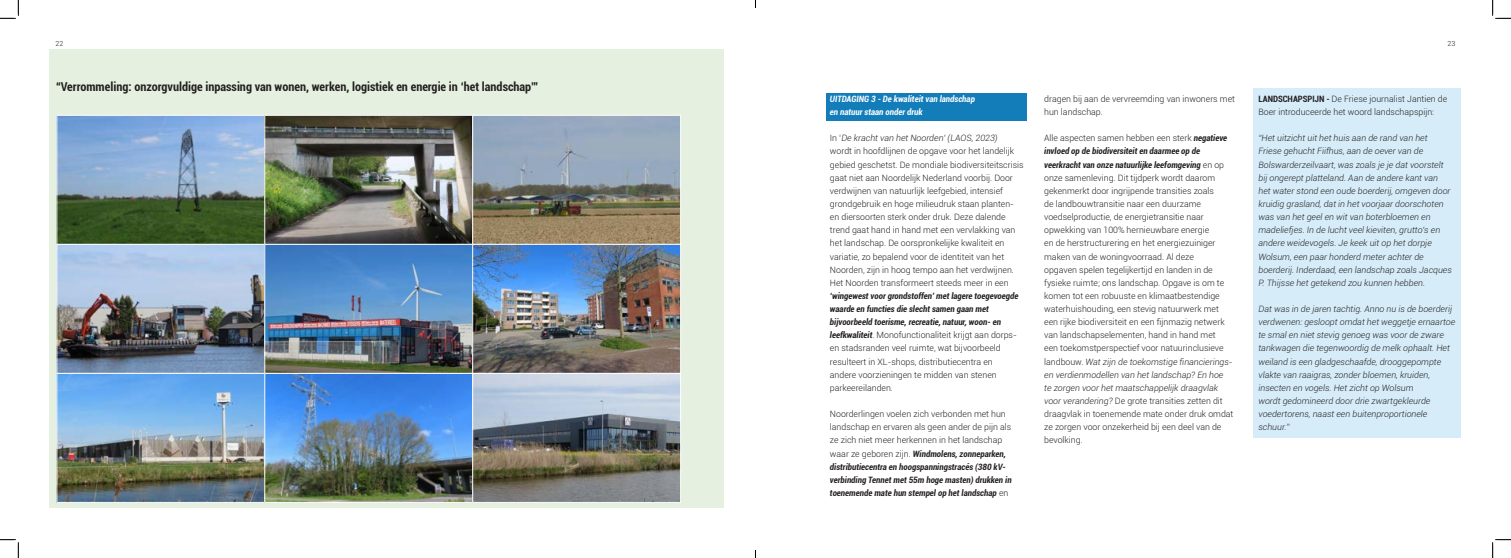
<style>
.page{position:relative;width:1511px;height:558px;background:#fff}
.page>*{position:absolute;margin:0;border:0;box-sizing:border-box;transform-origin:0 0}
.t1{font:700 condensed 12.25px "Roboto";color:#231f20}
.t2{font:300 8.75px/13.1px "Roboto";color:#231f20}
.t3{font:italic 300 8.75px/13.1px "Roboto";color:#231f20}
.t4{font:italic 700 condensed 8.75px/13.1px "Roboto";color:#231f20}
.t5{font:italic 700 condensed 8.75px "Roboto";color:#fff}
.t6{font:300 7px "Roboto";color:#231f20}
.s1{font-style:italic}
.s2{font-weight:700;font-style:italic;font-stretch:condensed}
.s3{font-weight:300;font-style:normal;font-stretch:normal}
.s4{font-weight:700;font-stretch:condensed}
</style>
<div class="page">
<div style="left:1253px;top:88px;width:207px;height:350px;background:#d6edf9"></div>
<div style="left:50px;top:50px;width:674px;height:458px;background:#e6f0e1"></div>
<img style="left:58px;top:117px;width:621px;height:384px">
<div style="left:56px;top:115px;width:209px;height:130px;border:1px solid #fff"></div>
<div style="left:264px;top:115px;width:209px;height:130px;border:1px solid #fff"></div>
<div style="left:472px;top:115px;width:209px;height:130px;border:1px solid #fff"></div>
<div style="left:56px;top:244px;width:209px;height:130px;border:1px solid #fff"></div>
<div style="left:264px;top:244px;width:209px;height:130px;border:1px solid #fff"></div>
<div style="left:472px;top:244px;width:209px;height:130px;border:1px solid #fff"></div>
<div style="left:56px;top:373px;width:209px;height:130px;border:1px solid #fff"></div>
<div style="left:264px;top:373px;width:209px;height:130px;border:1px solid #fff"></div>
<div style="left:472px;top:373px;width:209px;height:130px;border:1px solid #fff"></div>
<div style="left:826px;top:93px;width:200px;height:28px;background:#127db9"></div>
<svg style="left:0;top:0;width:19px;height:19px"></svg>
<svg style="left:0;top:539px;width:19px;height:19px"></svg>
<svg style="left:1492px;top:0;width:18px;height:19px"></svg>
<svg style="left:1492px;top:539px;width:18px;height:19px"></svg>
<p class="t6" style="left:56px;top:38px;width:9px">22</p>
<p class="t6" style="left:1447px;top:38px;width:9px">23</p>
<p class="t1" style="left:56px;top:78px;width:484px">“Verrommeling: onzorgvuldige inpassing van wonen, werken, logistiek en energie in ‘het landschap’”</p>
<p class="t5" style="left:829px;top:93px;width:146px">UITDAGING 3 - De kwaliteit van landschap</p>
<p class="t5" style="left:829px;top:106px;width:94px">en natuur staan onder druk</p>
<p class="t2" style="left:829px;top:131px;width:195px">In ‘<span class="s1">De kracht van het Noorden’ (LAOS, 2023)<br></span>wordt in hoofdlijnen de opgave voor het landelijk gebied geschetst. De mondiale biodiversiteitscrisis gaat niet aan Noordelijk Nederland voorbij. Door verdwijnen van natuurlijk leefgebied, intensief grondgebruik en hoge milieudruk staan planten&shy;en diersoorten sterk onder druk. Deze dalende trend gaat hand in hand met een vervlakking van het landschap. De oorspronkelijke kwaliteit en variatie, zo bepalend voor de identiteit van het Noorden, zijn in hoog tempo aan het verdwijnen.<br>Het Noorden transformeert steeds meer in een <span class="s2">‘wingewest voor grondstoffen’ met lagere toegevoegde waarde en functies die slecht samen gaan met bijvoorbeeld toerisme, recreatie, natuur, woon- en leefkwaliteit</span>. Monofunctionaliteit krijgt aan dorps&shy;en stadsranden veel ruimte, wat bijvoorbeeld resulteert in XL-shops, distributiecentra en<br>andere voorzieningen te midden van stenen parkeereilanden.</p>
<p class="t4" style="left:829px;top:407px;width:183px"><span class="s3">Noorderlingen voelen zich verbonden met hun landschap en ervaren als geen ander de pijn als ze zich niet meer herkennen in het landschap waar ze geboren zijn.</span> Windmolens, zonneparken, distributiecentra en hoogspanningstracés (380 kV&shy;verbinding Tennet met 55m hoge masten) drukken in toenemende mate hun stempel op het landschap <span class="s3">en</span></p>
<p class="t2" style="left:1044px;top:92px;width:192px">dragen bij aan de vervreemding van inwoners met hun landschap.</p>
<p class="t2" style="left:1044px;top:131px;width:191px">Alle aspecten samen hebben een sterk <span class="s2">negatieve invloed op de biodiversiteit en daarmee op de veerkracht van onze natuurlijke leefomgeving</span> en op onze samenleving. Dit tijdperk wordt daarom gekenmerkt door ingrijpende transities zoals<br>de landbouwtransitie naar een duurzame voedselproductie, de energietransitie naar opwekking van 100% hernieuwbare energie<br>en de herstructurering en het energiezuiniger maken van de woningvoorraad. Al deze<br>opgaven spelen tegelijkertijd en landen in de fysieke ruimte; ons landschap. Opgave is om te komen tot een robuuste en klimaatbestendige waterhuishouding, een stevig natuurwerk met een rijke biodiversiteit en een fijnmazig netwerk van landschapselementen, hand in hand met<br>een toekomstperspectief voor natuurinclusieve landbouw. <span class="s1">Wat zijn de toekomstige financierings&shy;en verdienmodellen van het landschap? En hoe<br>te zorgen voor het maatschappelijk draagvlak voor verandering?</span> De grote transities zetten dit draagvlak in toenemende mate onder druk omdat ze zorgen voor onzekerheid bij een deel van de bevolking.</p>
<p class="t2" style="left:1258px;top:92px;width:190px"><span class="s4">LANDSCHAPSPIJN -</span> De Friese journalist Jantien de<br>Boer introduceerde het woord landschapspijn:</p>
<p class="t3" style="left:1258px;top:131px;width:195px">“Het uitzicht uit het huis aan de rand van het Friese gehucht Fiifhus, aan de oever van de Bolswarderzeilvaart, was zoals je je dat voorstelt bij ongerept platteland. Aan de andere kant van het water stond een oude boerderij, omgeven door kruidig grasland, dat in het voorjaar doorschoten was van het geel en wit van boterbloemen en madeliefjes. In de lucht veel kieviten, grutto’s en andere weidevogels. Je keek uit op het dorpje Wolsum, een paar honderd meter achter de boerderij. Inderdaad, een landschap zoals Jacques P. Thijsse het getekend zou kunnen hebben.</p>
<p class="t3" style="left:1258px;top:302px;width:198px">Dat was in de jaren tachtig. Anno nu is de boerderij verdwenen: gesloopt omdat het weggetje ernaartoe te smal en niet stevig genoeg was voor de zware tankwagen die tegenwoordig de melk ophaalt. Het weiland is een gladgeschaafde, drooggepompte vlakte van raaigras, zonder bloemen, kruiden, insecten en vogels. Het zicht op Wolsum<br>wordt gedomineerd door drie zwartgekleurde voedertorens, naast een buitenproportionele schuur.”</p>
</div>
